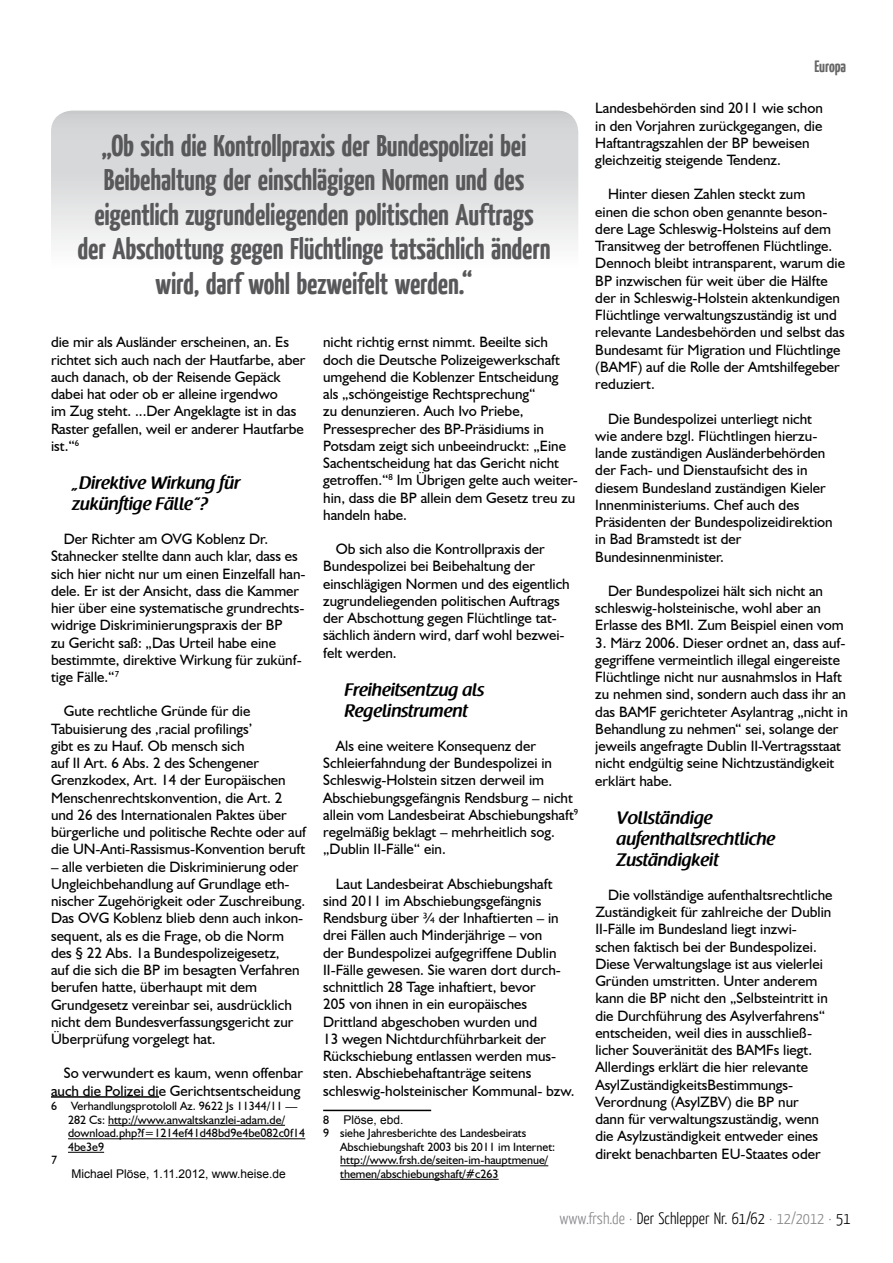
<style>
.page{position:relative;width:893px;height:1263px;background:#fff}
.page>*{position:absolute;margin:0;border:0;box-sizing:border-box;transform-origin:0 0}
.t1{font:700 30px/34.5px "Yanone Kaffeesatz";letter-spacing:-.005em;color:#58585a;text-align:center}
.t2{font:600 18px/21px "Raspoutine";color:#000}
.t3{font:300 16.5px "Yanone Kaffeesatz";color:#000}
.t4{font:700 16.5px "Yanone Kaffeesatz";letter-spacing:-.01em;color:#000}
.t5{font:15px/17.2px "Humanist 521 BT";color:#000}
.t6{font:12px/13.5px "Humanist 521 BT";color:#000}
.t7{font:12px "Arial";color:#000}
.s1{font-family:"Humanist 521 BT"}
.s2{color:#87888a}
</style>
<div class="page">
<hr style="left:51px;top:1096px;width:108px;height:2px;background:#000">
<hr style="left:108px;top:1125px;width:177px;height:1px;background:#000">
<hr style="left:68px;top:1138px;width:237px;height:1px;background:#000">
<hr style="left:68px;top:1152px;width:36px;height:1px;background:#000">
<hr style="left:323px;top:1110px;width:108px;height:1px;background:#000">
<hr style="left:340px;top:1165px;width:208px;height:1px;background:#000">
<hr style="left:340px;top:1179px;width:159px;height:1px;background:#000">
<svg style="left:51px;top:111px;width:527px;height:132px;background:#dddedf"></svg>
<p class="t1" style="left:78px;top:127px;width:474px">„Ob sich die Kontrollpraxis der Bundespolizei bei Beibehaltung der einschlägigen Normen und des eigentlich zugrundeliegenden politischen Auftrags der Abschottung gegen Flüchtlinge tatsächlich ändern wird, darf wohl bezweifelt werden.“</p>
<p class="t5" style="left:51px;top:333px;width:256px">die mir als Ausländer erscheinen, an. Es richtet sich auch nach der Hautfarbe, aber auch danach, ob der Reisende Gepäck dabei hat oder ob er alleine irgendwo<br>im Zug steht. ...Der Angeklagte ist in das Raster gefallen, weil er anderer Hautfarbe ist.“<sup>6</sup></p>
<p class="t2" style="left:72px;top:473px;width:169px">„Direktive Wirkung für zukünftige Fälle“?</p>
<p class="t5" style="left:51px;top:530px;width:256px;text-indent:13px">Der Richter am OVG Koblenz Dr.<br>Stahnecker stellte dann auch klar, dass es sich hier nicht nur um einen Einzelfall han&shy;dele. Er ist der Ansicht, dass die Kammer hier über eine systematische grundrechts&shy;widrige Diskriminierungspraxis der BP<br>zu Gericht saß: „Das Urteil habe eine bestimmte, direktive Wirkung für zukünf&shy;tige Fälle.“<sup>7</sup></p>
<p class="t5" style="left:51px;top:702px;width:257px;text-indent:13px">Gute rechtliche Gründe für die Tabuisierung des ‚racial profilings’<br>gibt es zu Hauf. Ob mensch sich<br>auf II Art. 6 Abs. 2 des Schengener Grenzkodex, Art. 14 der Europäischen Menschenrechtskonvention, die Art. 2 und 26 des Internationalen Paktes über bürgerliche und politische Rechte oder auf die UN-Anti-Rassismus-Konvention beruft</p>
<p class="t5" style="left:51px;top:858px;width:256px">– alle verbieten die Diskriminierung oder Ungleichbehandlung auf Grundlage eth&shy;nischer Zugehörigkeit oder Zuschreibung.<br>Das OVG Koblenz blieb denn auch inkon&shy;sequent, als es die Frage, ob die Norm des § 22 Abs. 1a Bundespolizeigesetz,<br>auf die sich die BP im besagten Verfahren berufen hatte, überhaupt mit dem Grundgesetz vereinbar sei, ausdrücklich nicht dem Bundesverfassungsgericht zur Überprüfung vorgelegt hat.</p>
<p class="t5" style="left:51px;top:1064px;width:253px;text-align:right">So verwundert es kaum, wenn offenbar auch die Polizei die Gerichtsentscheidung</p>
<p class="t6" style="left:51px;top:1099px;width:248px">6 Verhandlungsprotololl Az. 9622 Js 11344/11 —</p>
<p class="t6" style="left:68px;top:1113px;width:218px">282 Cs: http://www.anwaltskanzlei-adam.de/</p>
<p class="t6" style="left:68px;top:1126px;width:239px">download.php?f=1214ef41d48bd9e4be082c0f14</p>
<p class="t6" style="left:68px;top:1140px;width:38px">4be3e9</p>
<p class="t6" style="left:51px;top:1153px;width:8px">7</p>
<p class="t7" style="left:71px;top:1166px;width:216px">Michael Plöse, 1.11.2012, www.heise.de</p>
<p class="t5" style="left:323px;top:333px;width:256px">nicht richtig ernst nimmt. Beeilte sich doch die Deutsche Polizeigewerkschaft umgehend die Koblenzer Entscheidung<br>als „schöngeistige Rechtsprechung“<br>zu denunzieren. Auch Ivo Priebe, Pressesprecher des BP-Präsidiums in Potsdam zeigt sich unbeeindruckt: „Eine Sachentscheidung hat das Gericht nicht getroffen.“<sup>8</sup> Im Übrigen gelte auch weiter&shy;hin, dass die BP allein dem Gesetz treu zu handeln habe.</p>
<p class="t5" style="left:323px;top:540px;width:248px;text-indent:13px">Ob sich also die Kontrollpraxis der Bundespolizei bei Beibehaltung der einschlägigen Normen und des eigentlich zugrundeliegenden politischen Auftrags der Abschottung gegen Flüchtlinge tat&shy;sächlich ändern wird, darf wohl bezwei&shy;felt werden.</p>
<p class="t2" style="left:344px;top:679px;width:141px">Freiheitsentzug als<br>Regelinstrument</p>
<p class="t5" style="left:323px;top:737px;width:257px;text-indent:13px">Als eine weitere Konsequenz der Schleierfahndung der Bundespolizei in Schleswig-Holstein sitzen derweil im Abschiebungsgefängnis Rendsburg – nicht allein vom Landesbeirat Abschiebungshaft<sup>9 </sup>regelmäßig beklagt – mehrheitlich sog. „Dublin II-Fälle“ ein.</p>
<p class="t5" style="left:323px;top:875px;width:253px;text-indent:13px">Laut Landesbeirat Abschiebungshaft sind 2011 im Abschiebungsgefängnis Rendsburg über ¾ der Inhaftierten – in drei Fällen auch Minderjährige – von<br>der Bundespolizei aufgegriffene Dublin II-Fälle gewesen. Sie waren dort durch&shy;schnittlich 28 Tage inhaftiert, bevor<br>205 von ihnen in ein europäisches Drittland abgeschoben wurden und<br>13 wegen Nichtdurchführbarkeit der Rückschiebung entlassen werden mus&shy;sten. Abschiebehaftanträge seitens schleswig-holsteinischer Kommunal- bzw.</p>
<p class="t7" style="left:323px;top:1112px;width:82px"><span class="s1">8</span> Plöse, ebd.</p>
<p class="t6" style="left:340px;top:1126px;width:217px;text-indent:-17px">9 siehe Jahresberichte des Landesbeirats Abschiebungshaft 2003 bis 2011 im Internet: http://www.frsh.de/seiten-im-hauptmenue/ themen/abschiebungshaft/#c263</p>
<p class="t4" style="left:814px;top:55px;width:33px">Europa</p>
<p class="t5" style="left:595px;top:99px;width:229px">Landesbehörden sind 2011 wie schon in den Vorjahren zurückgegangen, die Haftantragszahlen der BP beweisen gleichzeitig steigende Tendenz.</p>
<p class="t5" style="left:595px;top:185px;width:251px;text-indent:13px">Hinter diesen Zahlen steckt zum<br>einen die schon oben genannte beson&shy;dere Lage Schleswig-Holsteins auf dem Transitweg der betroffenen Flüchtlinge.<br>Dennoch bleibt intransparent, warum die BP inzwischen für weit über die Hälfte der in Schleswig-Holstein aktenkundigen Flüchtlinge verwaltungszuständig ist und relevante Landesbehörden und selbst das Bundesamt für Migration und Flüchtlinge (BAMF) auf die Rolle der Amtshilfegeber reduziert.</p>
<p class="t5" style="left:595px;top:409px;width:239px;text-indent:13px">Die Bundespolizei unterliegt nicht wie andere bzgl. Flüchtlingen hierzu&shy;lande zuständigen Ausländerbehörden der Fach- und Dienstaufsicht des in diesem Bundesland zuständigen Kieler Innenministeriums. Chef auch des Präsidenten der Bundespolizeidirektion in Bad Bramstedt ist der Bundesinnenminister.</p>
<p class="t5" style="left:595px;top:582px;width:250px;text-indent:13px">Der Bundespolizei hält sich nicht an schleswig-holsteinische, wohl aber an<br>Erlasse des BMI. Zum Beispiel einen vom</p>
<p class="t5" style="left:595px;top:633px;width:254px">3. März 2006. Dieser ordnet an, dass auf&shy;gegriffene vermeintlich illegal eingereiste Flüchtlinge nicht nur ausnahmslos in Haft zu nehmen sind, sondern auch dass ihr an das BAMF gerichteter Asylantrag „nicht in Behandlung zu nehmen“ sei, solange der jeweils angefragte Dublin II-Vertragsstaat nicht endgültig seine Nichtzuständigkeit erklärt habe.</p>
<p class="t2" style="left:617px;top:807px;width:160px">Vollständige aufenthaltsrechtliche<br>Zuständigkeit</p>
<p class="t5" style="left:595px;top:886px;width:239px;text-indent:13px">Die vollständige aufenthaltsrechtliche Zuständigkeit für zahlreiche der Dublin II-Fälle im Bundesland liegt inzwi&shy;schen faktisch bei der Bundespolizei.<br>Diese Verwaltungslage ist aus vielerlei Gründen umstritten. Unter anderem kann die BP nicht den „Selbsteintritt in die Durchführung des Asylverfahrens“ entscheiden, weil dies in ausschließ&shy;licher Souveränität des BAMFs liegt.<br>Allerdings erklärt die hier relevante AsylZuständigkeitsBestimmungs-Verordnung (AsylZBV) die BP nur<br>dann für verwaltungszuständig, wenn die Asylzuständigkeit entweder eines direkt benachbarten EU-Staates oder</p>
<p class="t3" style="left:559px;top:1208px;width:293px"><span class="s2">www.frsh.de ·</span> Der Schlepper Nr. 61/62 <span class="s2">· 12/2012 ·</span> 51</p>
</div>
